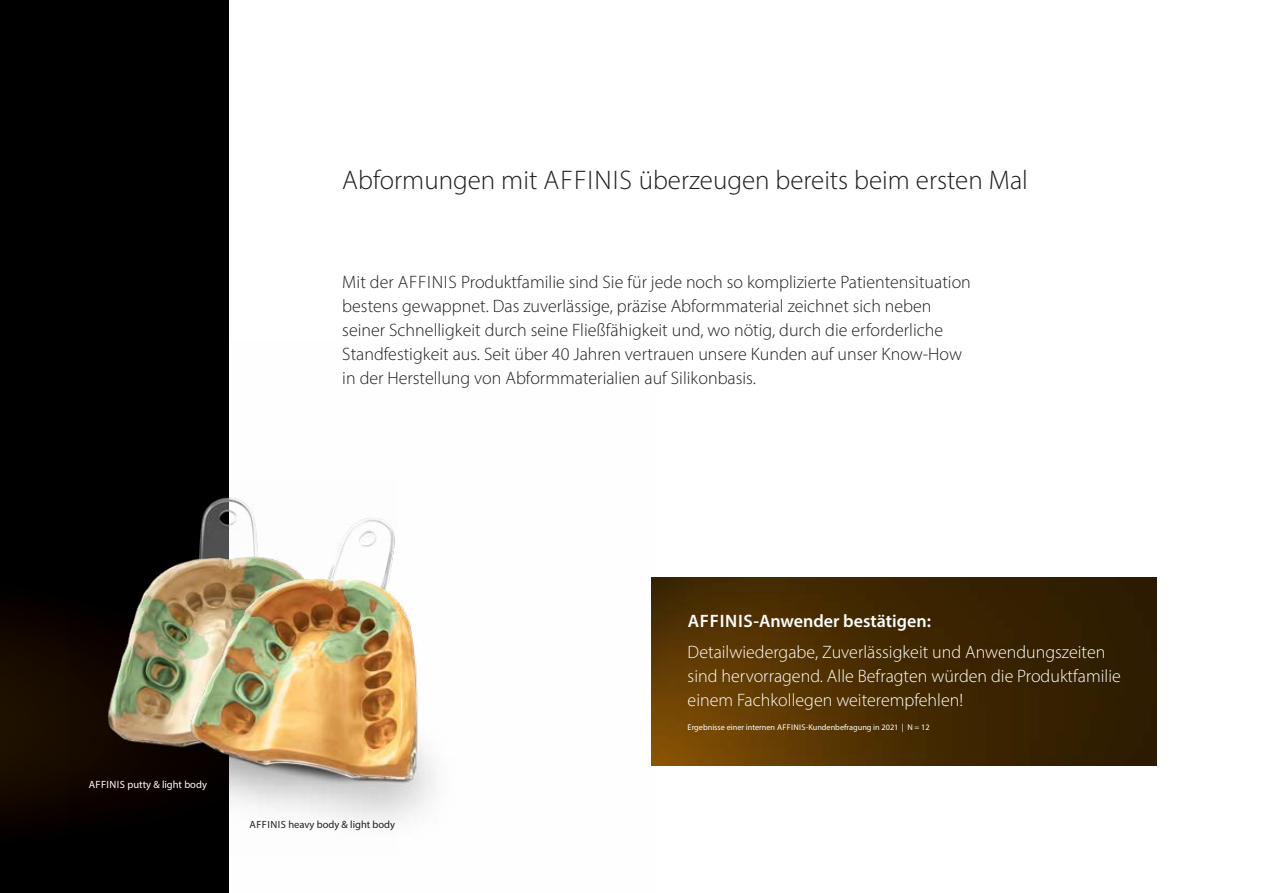
<style>
.page{position:relative;width:1263px;height:893px;background:#fff}
.page>*{position:absolute;margin:0;border:0;box-sizing:border-box;transform-origin:0 0}
.t1{font:300 27px "Myriad Pro";color:#1d1d1b}
.t2{font:300 18px/24px "Myriad Pro";color:#1d1d1b}
.t3{font:300 18px/24px "Myriad Pro";color:#fff}
.t4{font:600 18px "Myriad Pro";color:#fff}
.t5{font:10.5px "Myriad Pro";color:#1d1d1b}
.t6{font:10.5px "Myriad Pro";color:#fff}
.t7{font:8.25px "Myriad Pro";color:#fff}
</style>
<div class="page">
<div style="left:0;top:0;width:228px;height:341px;background:#000"></div>
<img style="left:0;top:341px;width:656px;height:552px">
<img style="left:652px;top:578px;width:505px;height:187px">
<h1 class="t1" style="left:342px;top:164px;width:687px">Abformungen mit AFFINIS überzeugen bereits beim ersten Mal</h1>
<p class="t2" style="left:342px;top:270px;width:630px">Mit der AFFINIS Produktfamilie sind Sie für jede noch so komplizierte Patientensituation bestens gewappnet. Das zuverlässige, präzise Abformmaterial zeichnet sich neben seiner Schnelligkeit durch seine Fließfähigkeit und, wo nötig, durch die erforderliche Standfestigkeit aus. Seit über 40 Jahren vertrauen unsere Kunden auf unser Know-How in der Herstellung von Abformmaterialien auf Silikonbasis.</p>
<p class="t6" style="left:89px;top:778px;width:120px">AFFINIS putty &amp; light body</p>
<p class="t5" style="left:250px;top:818px;width:147px">AFFINIS heavy body &amp; light body</p>
<p class="t4" style="left:688px;top:610px;width:245px">AFFINIS-Anwender bestätigen:</p>
<p class="t3" style="left:688px;top:639px;width:435px">Detailwiedergabe, Zuverlässigkeit und Anwendungszeiten sind hervorragend. Alle Befragten würden die Produktfamilie einem Fachkollegen weiterempfehlen!</p>
<p class="t7" style="left:688px;top:722px;width:244px">Ergebnisse einer internen AFFINIS-Kundenbefragung in 2021 | N = 12</p>
</div>
